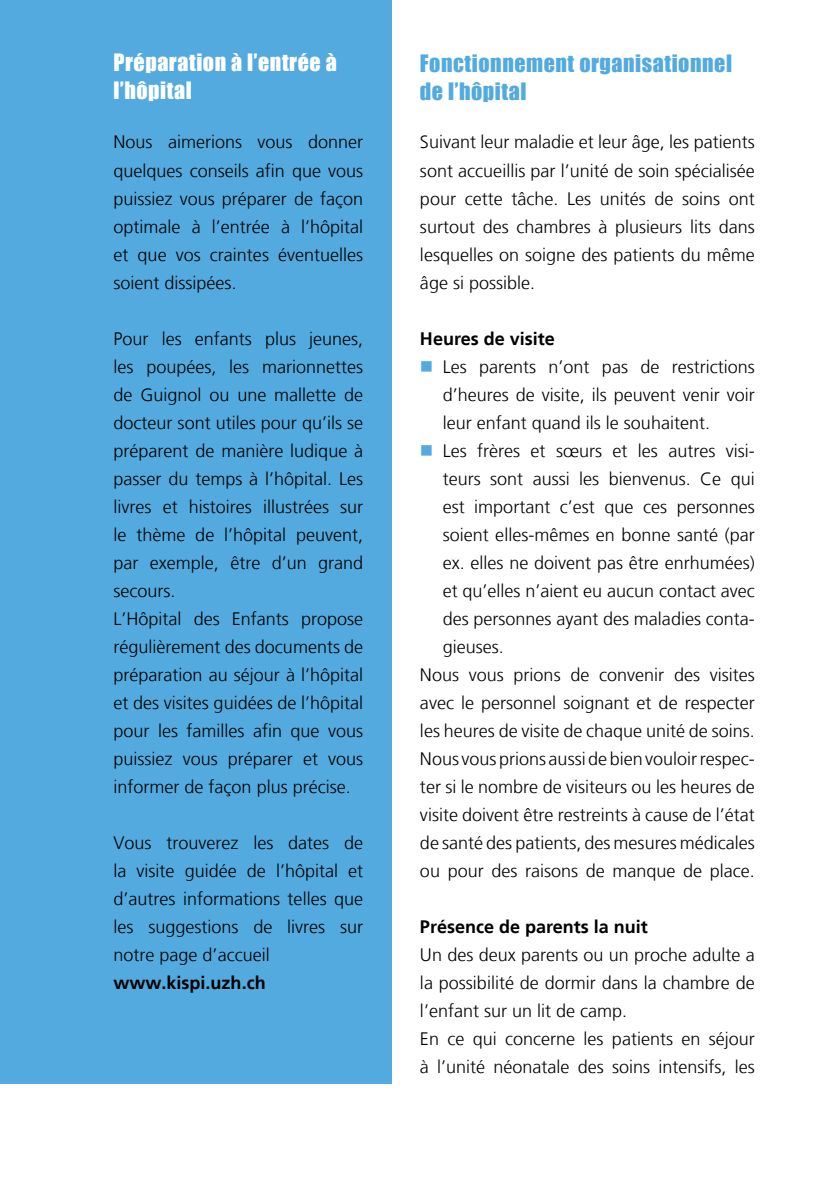
<style>
.page{position:relative;width:840px;height:1191px;background:#fff}
.page>*{position:absolute;margin:0;border:0;box-sizing:border-box;transform-origin:0 0}
.t1{font:22px/28px "Impact";letter-spacing:.025em;color:#53aadf}
.t2{font:22px/28px "Impact";letter-spacing:.025em;color:#fff}
.t3{font:300 18px/28px "Frutiger LT";color:#000;text-align:justify}
.t4{font:700 18px "Frutiger LT";color:#000}
.s1{color:#53aadf}
</style>
<div class="page">
<div style="left:0;top:0;width:391px;height:1083px;background:#53aadf"></div>
<p class="t2" style="left:113px;top:47px;width:225px">Préparation à l’entrée à l’hôpital</p>
<p class="t3" style="left:113px;top:128px;width:251px">Nous aimerions vous donner quelques conseils afin que vous puissiez vous préparer de façon optimale à l’entrée à l’hôpital et que vos craintes éventuelles soient dissipées.</p>
<p class="t3" style="left:113px;top:325px;width:251px;text-align:left">Pour les enfants plus jeunes, les poupées, les marionnettes de Guignol ou une mallette de docteur sont utiles pour qu’ils se préparent de manière ludique à passer du temps à l’hôpital. Les livres et histoires illustrées sur le thème de l’hôpital peuvent, par exemple, être d’un grand secours.<br>L’Hôpital des Enfants propose régulièrement des documents de préparation au séjour à l’hôpital et des visites guidées de l’hôpital pour les familles afin que vous puissiez vous préparer et vous informer de façon plus précise.</p>
<p class="t3" style="left:113px;top:829px;width:251px">Vous trouverez les dates de la visite guidée de l’hôpital et d’autres informations telles que les suggestions de livres sur notre page d’accueil</p>
<p class="t4" style="left:113px;top:972px;width:154px">www.kispi.uzh.ch</p>
<p class="t1" style="left:420px;top:48px;width:313px">Fonctionnement organisationnel de l’hôpital</p>
<p class="t3" style="left:420px;top:128px;width:336px">Suivant leur maladie et leur âge, les patients sont accueillis par l’unité de soin spécialisée pour cette tâche. Les unités de soins ont surtout des chambres à plusieurs lits dans lesquelles on soigne des patients du même âge si possible.</p>
<p class="t4" style="left:420px;top:328px;width:136px">Heures de visite</p>
<p class="t3" style="left:442px;top:353px;width:313px;text-indent:-23px"><span class="s1">■</span> Les parents n’ont pas de restrictions d’heures de visite, ils peuvent venir voir leur enfant quand ils le souhaitent.</p>
<p class="t3" style="left:420px;top:437px;width:336px"><span class="s1">■</span> Les frères et sœurs et les autres visi-</p>
<p class="t3" style="left:442px;top:465px;width:313px">teurs sont aussi les bienvenus. Ce qui</p>
<p class="t3" style="left:442px;top:493px;width:313px">est important c’est que ces personnes</p>
<p class="t3" style="left:442px;top:521px;width:313px">soient elles-mêmes en bonne santé (par</p>
<p class="t3" style="left:442px;top:549px;width:313px">ex. elles ne doivent pas être enrhumées)</p>
<p class="t3" style="left:442px;top:577px;width:313px">et qu’elles n’aient eu aucun contact avec</p>
<p class="t3" style="left:442px;top:605px;width:313px">des personnes ayant des maladies conta-</p>
<p class="t3" style="left:442px;top:633px;width:63px">gieuses.</p>
<p class="t3" style="left:420px;top:661px;width:336px">Nous vous prions de convenir des visites</p>
<p class="t3" style="left:420px;top:689px;width:336px">avec le personnel soignant et de respecter</p>
<p class="t3" style="left:420px;top:717px;width:336px">les heures de visite de chaque unité de soins.</p>
<p class="t3" style="left:420px;top:745px;width:336px">Nous vous prions aussi de bien vouloir respec-</p>
<p class="t3" style="left:420px;top:773px;width:336px">ter si le nombre de visiteurs ou les heures de</p>
<p class="t3" style="left:420px;top:801px;width:336px">visite doivent être restreints à cause de l’état</p>
<p class="t3" style="left:420px;top:829px;width:336px">de santé des patients, des mesures médicales</p>
<p class="t3" style="left:420px;top:857px;width:336px">ou pour des raisons de manque de place.</p>
<p class="t4" style="left:420px;top:916px;width:229px">Présence de parents la nuit</p>
<p class="t3" style="left:420px;top:941px;width:336px;text-align:left">Un des deux parents ou un proche adulte a la possibilité de dormir dans la chambre de l’enfant sur un lit de camp.<br>En ce qui concerne les patients en séjour à l’unité néonatale des soins intensifs, les</p>
</div>
